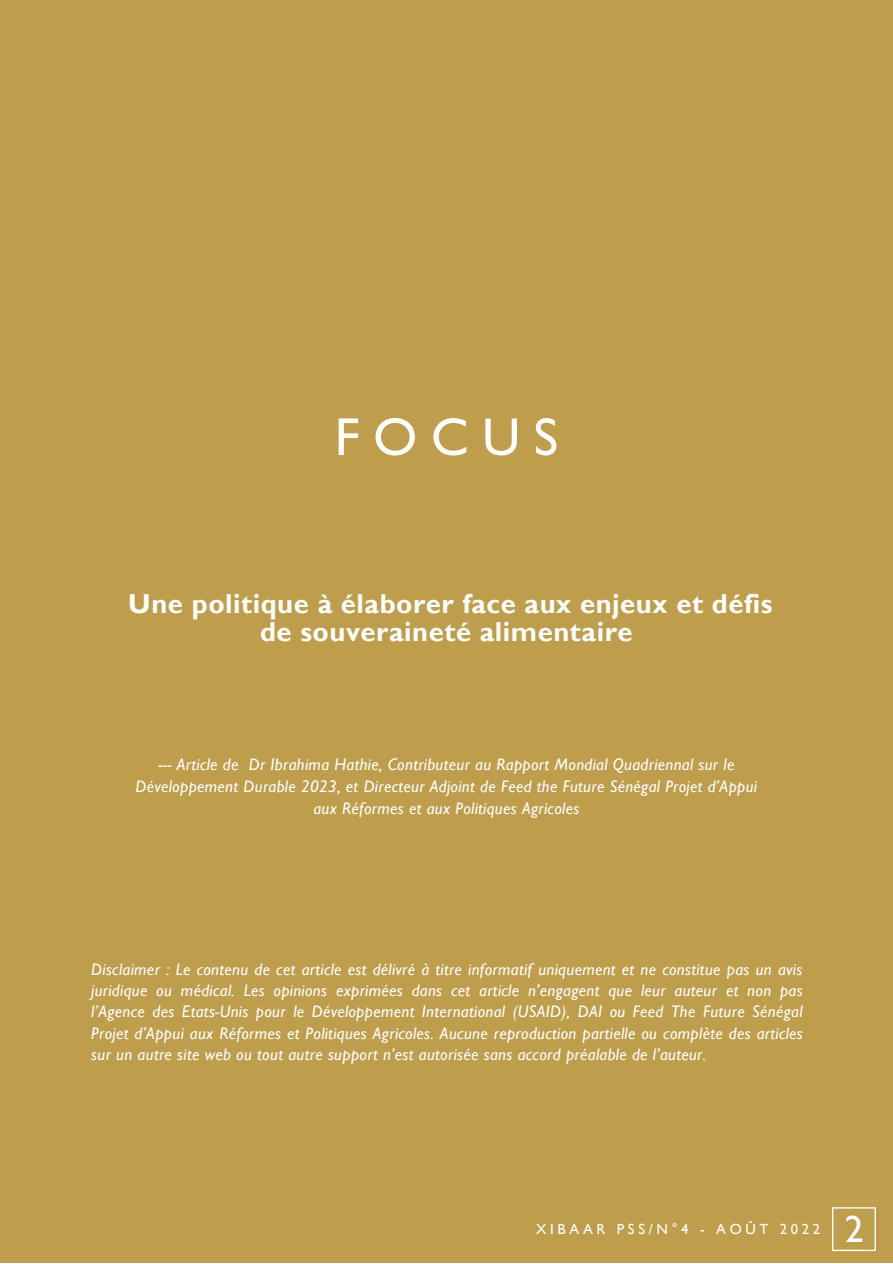
<style>
.page{position:relative;width:893px;height:1264px;background:#fff}
.page>*{position:absolute;margin:0;border:0;box-sizing:border-box;transform-origin:0 0}
.t1{font:53.7px "Gill Sans";letter-spacing:.25em;color:#fefefe}
.t2{font:37.65px "Gill Sans";color:#fff}
.t3{font:700 27.45px/28px "Gill Sans";letter-spacing:.02em;color:#fefefe;text-align:center}
.t4{font:italic 16.8px/21.3px "Gill Sans";letter-spacing:.02em;color:#fff;text-align:center}
.t5{font:14.7px "Gill Sans";letter-spacing:.25em;color:#fff}
</style>
<div class="page">
<div style="left:0;top:0;width:892px;height:1262px;background:#be9d4c"></div>
<svg style="left:832px;top:1207px;width:43px;height:43px"></svg>
<h1 class="t1" style="left:334px;top:405px;width:225px">FOCUS</h1>
<h3 class="t3" style="left:128px;top:589px;width:645px">Une politique à élaborer face aux enjeux et défis de souveraineté alimentaire</h3>
<p class="t4" style="left:136px;top:752px;width:623px;line-height:22.2px">--- Article de Dr Ibrahima Hathie, Contributeur au Rapport Mondial Quadriennal sur le<br>Développement Durable 2023, et Directeur Adjoint de Feed the Future Sénégal Projet d’Appui aux Réformes et aux Politiques Agricoles</p>
<p class="t4" style="left:91px;top:958px;width:713px;text-align:justify">Disclaimer : Le contenu de cet article est délivré à titre informatif uniquement et ne constitue pas un avis juridique ou médical. Les opinions exprimées dans cet article n’engagent que leur auteur et non pas l’Agence des Etats-Unis pour le Développement International (USAID), DAI ou Feed The Future Sénégal Projet d’Appui aux Réformes et Politiques Agricoles. Aucune reproduction partielle ou complète des articles sur un autre site web ou tout autre support n’est autorisée sans accord préalable de l’auteur.</p>
<p class="t5" style="left:536px;top:1220px;width:285px">XIBAAR PSS/N°4 - AOÛT 2022</p>
<h2 class="t2" style="left:844px;top:1206px;width:20px">2</h2>
</div>
